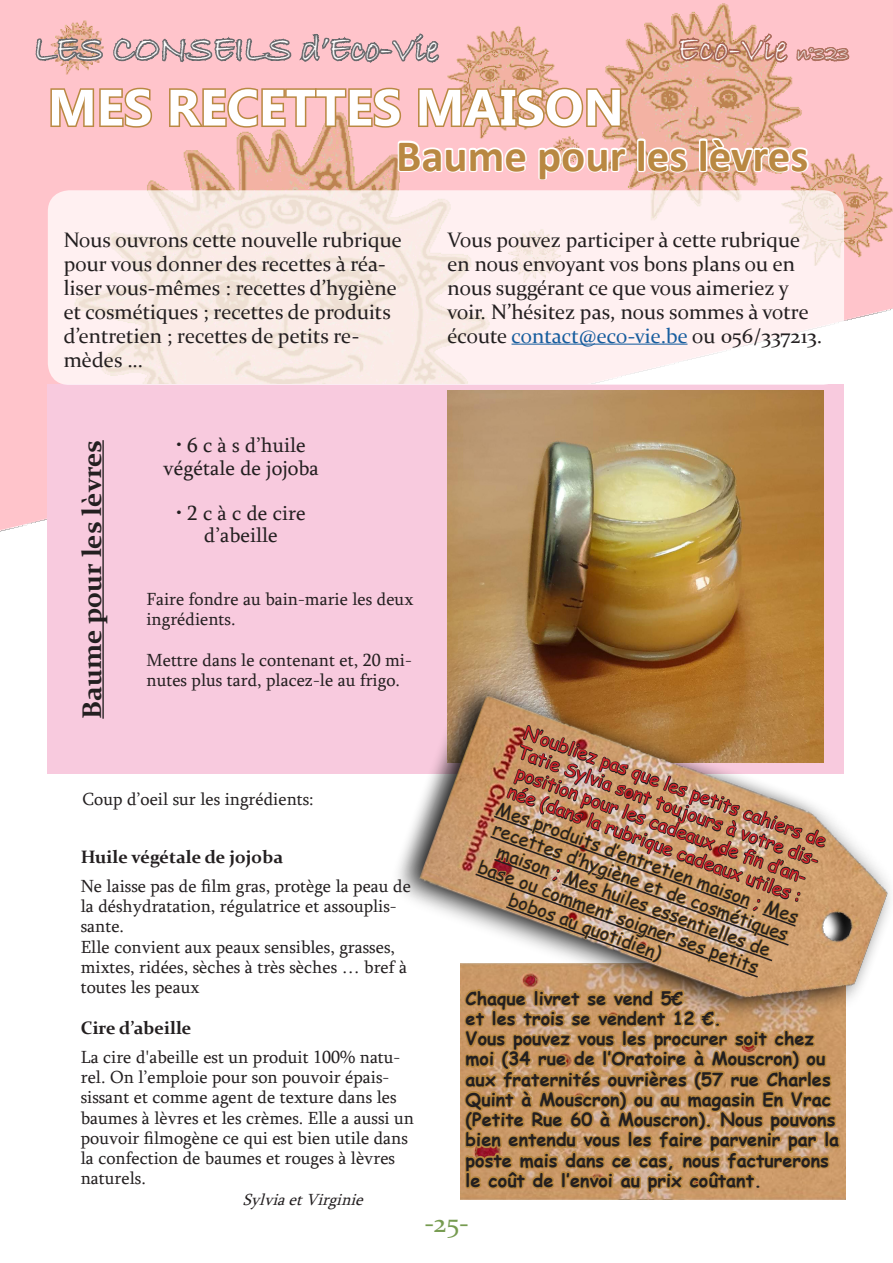
<style>
.page{position:relative;width:893px;height:1263px;background:#fff}
.page>*{position:absolute;margin:0;border:0;box-sizing:border-box;transform-origin:0 0}
.t1{font:700 51px "Microsoft New Tai Lue";color:#fff}
.t2{font:700 45px "Calibri";color:#b98842}
.t3{font:36px "Bradley Hand ITC";color:#fff}
.t4{font:700 27px "Constantia";color:#231f20}
.t5{font:27px "Constantia";color:#769b50}
.t6{font:21px/24px "Constantia";color:#231f20}
.t7{font:21px/22.5px "Sylfaen";color:#231f20;text-align:center}
.t8{font:18px/20.2px "Sylfaen";color:#231f20}
.t9{font:700 18px/20.2px "Comic Sans MS";color:#231f20}
.t10{font:18px "Comic Sans MS";color:#231f20}
.t11{font:18px "Comic Sans MS";color:#d1232a}
.t12{font:700 18px "Constantia";color:#231f20}
.t13{font:italic 16.5px "Sylfaen";color:#231f20}
.s1{font-size:21px}
.s2{color:#175d9e}
.s3{color:#d1232a}
</style>
<div class="page">
<img style="left:1px;top:0;width:892px;height:657px">
<img style="left:0;top:0;width:1px;height:657px">
<div style="left:48px;top:385px;width:796px;height:389px;background:#f8cade"></div>
<img style="left:447px;top:391px;width:376px;height:279px">
<svg style="left:48px;top:190px;width:796px;height:195px;fill:#fff0f1"></svg>
<svg style="left:395px;top:139px;width:134px;height:36px"></svg>
<svg style="left:536px;top:136px;width:154px;height:46px"></svg>
<svg style="left:696px;top:130px;width:115px;height:48px"></svg>
<img style="left:398px;top:670px;width:493px;height:396px">
<img style="left:474px;top:722px;width:353px;height:257px">
<svg style="left:462px;top:986px;width:381px;height:214px;background:#c1915a"></svg>
<hr style="left:512px;top:344px;width:175px;height:1px;background:#175d9e">
<hr style="left:102px;top:440px;width:2px;height:279px;background:#231f20">
<svg style="left:34px;top:11px;width:589px;height:119px;background:#e9b3ac"></svg>
<svg style="left:677px;top:11px;width:174px;height:73px;background:#e7ada3"></svg>
<p class="t3" style="left:34px;top:26px;width:406px">LES CONSEILS d’Eco-Vie</p>
<p class="t3" style="left:677px;top:26px;width:173px">Eco-Vie <span class="s1">n°323</span></p>
<p class="t1" style="left:48px;top:78px;width:577px">MES RECETTES MAISON</p>
<p class="t2" style="left:396px;top:124px;width:414px">Baume pour les lèvres</p>
<p class="t6" style="left:64px;top:226px;width:339px">Nous ouvrons cette nouvelle rubrique pour vous donner des recettes à réa&shy;liser vous-mêmes : recettes d’hygiène et cosmétiques ; recettes de produits d’entretien ; recettes de petits re&shy;mèdes …</p>
<p class="t6" style="left:447px;top:226px;width:376px">Vous pouvez participer à cette rubrique en nous envoyant vos bons plans ou en nous suggérant ce que vous aimeriez y voir. N’hésitez pas, nous sommes à votre écoute <span class="s2">contact@eco-vie.be</span> ou 056/337213.</p>
<p class="t4" style="left:73px;top:719px;width:280px;rotate:-90deg">Baume pour les lèvres</p>
<p class="t7" style="left:176px;top:433px;width:131px">• 6 c à s d’huile</p>
<p class="t7" style="left:163px;top:456px;width:157px">végétale de jojoba</p>
<p class="t7" style="left:176px;top:501px;width:131px">• 2 c à c de cire d’abeille</p>
<p class="t8" style="left:147px;top:588px;width:268px">Faire fondre au bain-marie les deux ingrédients.</p>
<p class="t8" style="left:147px;top:649px;width:267px">Mettre dans le contenant et, 20 mi&shy;nutes plus tard, placez-le au frigo.</p>
<p class="t8" style="left:83px;top:789px;width:233px">Coup d’oeil sur les ingrédients:</p>
<p class="t12" style="left:81px;top:844px;width:204px">Huile végétale de jojoba</p>
<p class="t8" style="left:81px;top:875px;width:332px">Ne laisse pas de film gras, protège la peau de la déshydratation, régulatrice et assouplis&shy;sante.</p>
<p class="t8" style="left:81px;top:936px;width:328px">Elle convient aux peaux sensibles, grasses, mixtes, ridées, sèches à très sèches … bref à toutes les peaux</p>
<p class="t12" style="left:81px;top:1015px;width:112px">Cire d’abeille</p>
<p class="t8" style="left:81px;top:1046px;width:335px">La cire d'abeille est un produit 100% natu&shy;rel. On l’emploie pour son pouvoir épais&shy;sissant et comme agent de texture dans les baumes à lèvres et les crèmes. Elle a aussi un pouvoir filmogène ce qui est bien utile dans la confection de baumes et rouges à lèvres naturels.</p>
<p class="t13" style="left:243px;top:1188px;width:127px">SylviaetVirginie</p>
<p class="t11" style="left:529px;top:719px;width:322px;rotate:20deg">N’oubliez pas que les petits cahiers de</p>
<p class="t11" style="left:522px;top:738px;width:323px;rotate:20deg">Tatie Sylvia sont toujours à votre dis-</p>
<p class="t11" style="left:521px;top:759px;width:311px;rotate:20deg">position pour les cadeaux de fi n d’an-</p>
<p class="t11" style="left:513px;top:778px;width:312px;rotate:20deg">née (dans la rubrique cadeaux utiles :</p>
<p class="t10" style="left:502px;top:795px;width:322px;rotate:20deg">Mes produits d’entretien maison <span class="s3">;</span> Mes</p>
<p class="t10" style="left:498px;top:816px;width:315px;rotate:20deg">recettes d’hygiène et de cosmétiques</p>
<p class="t10" style="left:502px;top:839px;width:292px;rotate:20deg">maison <span class="s3">;</span> Mes huiles essentielles de</p>
<p class="t10" style="left:483px;top:853px;width:299px;rotate:20deg">base ou comment soigner ses petits</p>
<p class="t10" style="left:514px;top:886px;width:163px;rotate:20deg">bobos au quotidien)</p>
<p class="t9" style="left:466px;top:987px;width:219px">Chaque livret se vend 5€</p>
<p class="t9" style="left:466px;top:1007px;width:258px">et les trois se vendent 12 €.</p>
<p class="t9" style="left:466px;top:1028px;width:375px">Vous pouvez vous les procurer soit chez moi (34 rue de l’Oratoire à Mouscron) ou aux fraternités ouvrières (57 rue Charles Quint à Mouscron) ou au magasin En Vrac (Petite Rue 60 à Mouscron). Nous pouvons bien entendu vous les faire parvenir par la poste mais dans ce cas, nous facturerons le coût de l’envoi au prix coûtant.</p>
<p class="t5" style="left:424px;top:1205px;width:46px">-25-</p>
</div>
